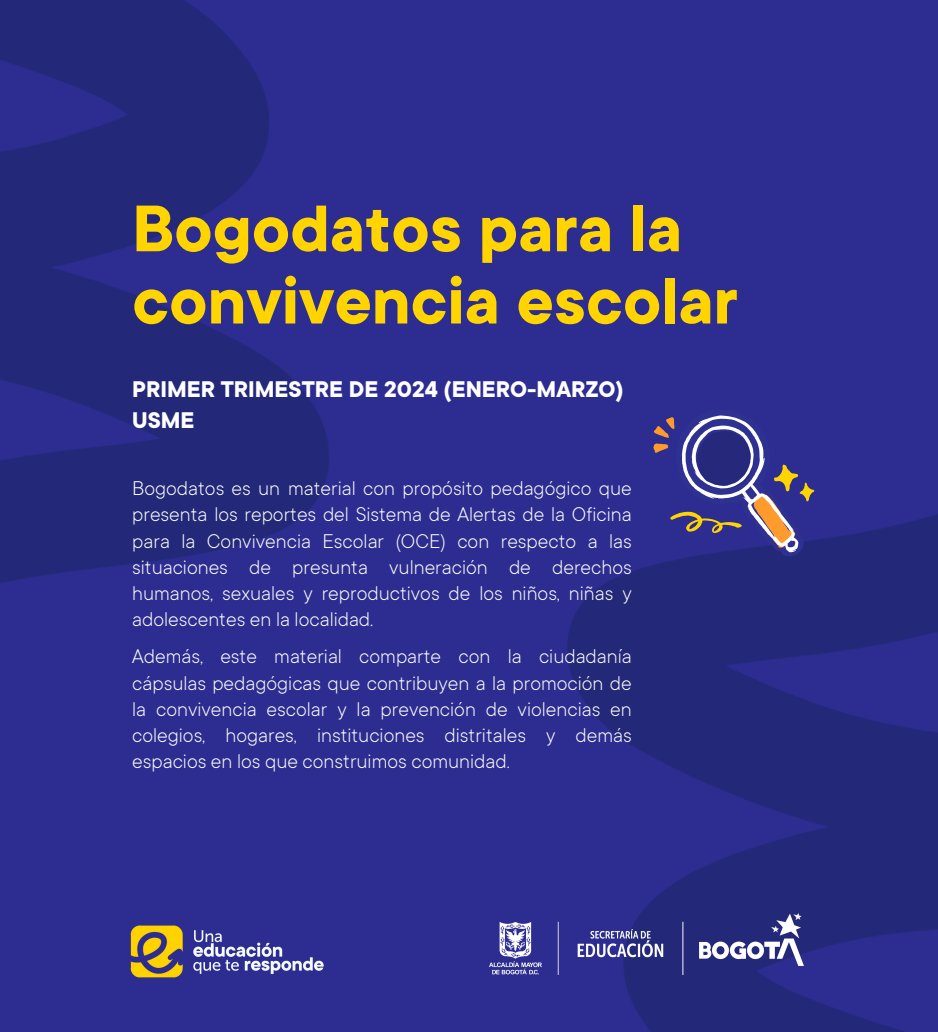
<style>
.page{position:relative;width:938px;height:1032px;background:#fff}
.page>*{position:absolute;margin:0;border:0;box-sizing:border-box;transform-origin:0 0}
.t1{font:700 72.44px/72.2px "TT Commons";color:#ffd400}
.t2{font:700 25px/30.5px "TT Commons";color:#fff}
.t3{font:300 21.88px/26.2px "TT Commons";color:#fff;text-align:justify}
</style>
<div class="page">
<img style="left:0;top:0;width:938px;height:1031px">
<svg style="left:653px;top:407px;width:162px;height:150px;background:#4d498f"></svg>
<img style="left:123px;top:913px;width:60px;height:76px">
<img style="left:189px;top:923px;width:141px;height:56px">
<img style="left:489px;top:913px;width:314px;height:61px">
<p class="t1" style="left:132px;top:194px;width:607px">Bogodatos para la convivencia escolar</p>
<p class="t2" style="left:132px;top:375px;width:493px">PRIMER TRIMESTRE DE 2024 (ENERO-MARZO)<br>USME</p>
<p class="t3" style="left:132px;top:475px;width:501px">Bogodatos es un material con propósito pedagógico que presenta los reportes del Sistema de Alertas de la Oficina para la Convivencia Escolar (OCE) con respecto a las situaciones de presunta vulneración de derechos humanos, sexuales y reproductivos de los niños, niñas y adolescentes en la localidad.</p>
<p class="t3" style="left:132px;top:643px;width:501px">Además, este material comparte con la ciudadanía cápsulas pedagógicas que contribuyen a la promoción de la convivencia escolar y la prevención de violencias en colegios, hogares, instituciones distritales y demás espacios en los que construimos comunidad.</p>
</div>
